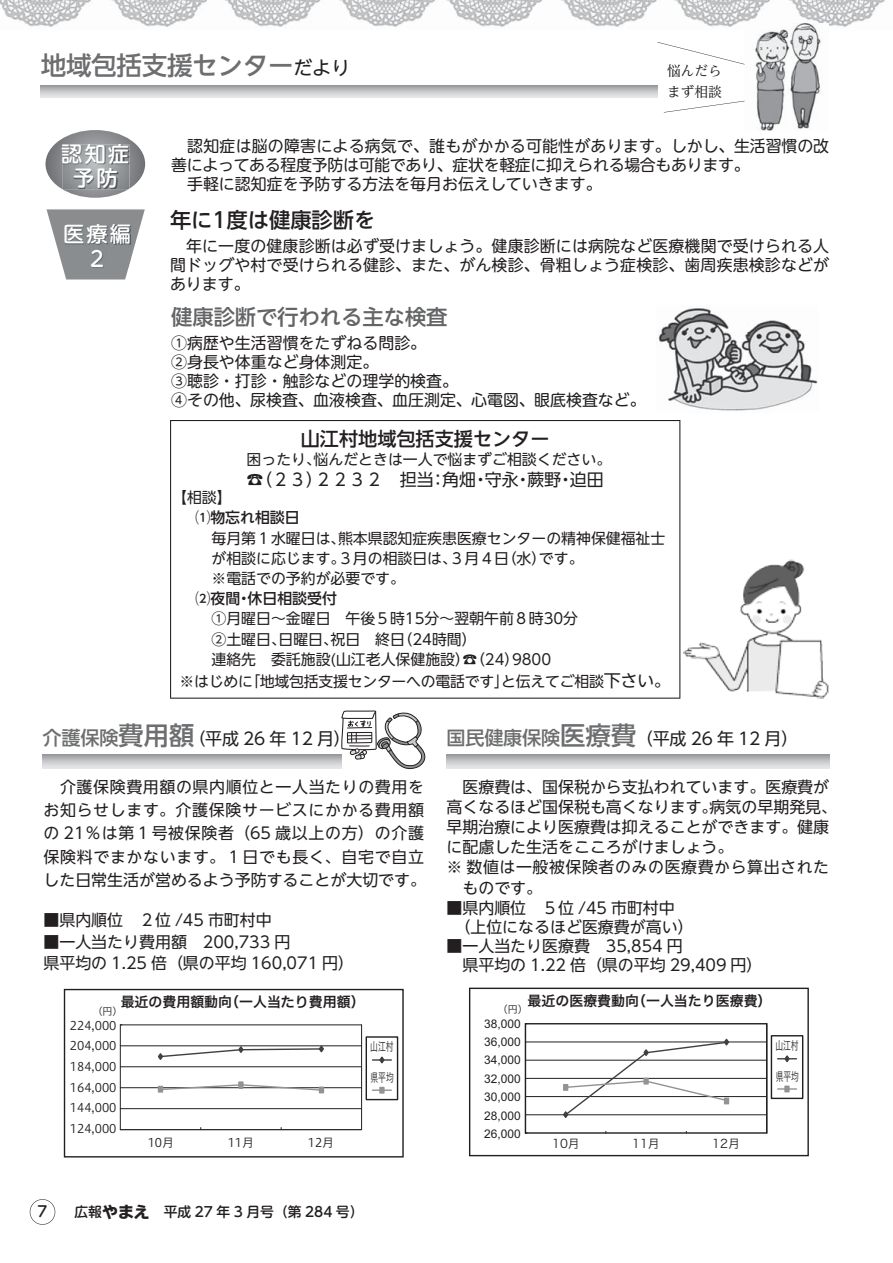
<style>
.page{position:relative;width:893px;height:1263px;background:#fff}
.page>*{position:absolute;margin:0;border:0;box-sizing:border-box;transform-origin:0 0}
.t1{font:25.5px "UD Shin Go NT Pro Medium 90 pv RKSJ V";letter-spacing:-.01em;color:#6d6e70}
.t2{font:21.3px "UD Shin Go NT Pro Medium 90 pv RKSJ V";color:#636466}
.t3{font:21.3px "UD Shin Go NT Pro Medium 90 pv RKSJ V";color:#231f20}
.t4{font:21.3px/24.5px "UD Shin M Go Pro Medium 90 pv RKSJ H";letter-spacing:.1em;color:#fff;text-align:center}
.t5{font:19.2px "UD Shin Go NT Pro Medium 90 pv RKSJ V";color:#231f20}
.t6{font:16.95px "UD Shin Go NT Pro Regular 90 pv RKSJ H";color:#231f20}
.t7{font:15.9px/19.2px "UD Shin M Go Pro Regular 90 pv RKSJ H";color:#231f20}
.t8{font:15.9px/19.2px "UD Shin Go NT Pro Regular 90 pv RKSJ H";color:#231f20}
.t9{font:15.9px/23.4px "UD Shin Go NT Pro Regular 90 pv RKSJ H";letter-spacing:.04em;color:#231f20}
.t10{font:15.9px "UD Shin Go NT Pro Regular 90 pv RKSJ H";letter-spacing:.035em;color:#231f20}
.t11{font:14.85px/20.2px "UD Shin Go NT Pro Regular 90 pv RKSJ H";color:#231f20}
.t12{font:14.85px "UD Shin Go NT Pro Medium 90 pv RKSJ V";color:#231f20}
.t13{font:14.85px "UD Shin M Go Pro Medium 90 pv RKSJ H";color:#231f20}
.t14{font:13.95px "Hira Kaku Pro N W6 90 pv RKSJ H";color:#231f20}
.t15{font:13.95px "Hiragino UD Sans F Std N W6 90 pv RKSJ H";color:#231f20}
.t16{font:13.8px "UD Shin M Go Pro Medium 90 pv RKSJ H";color:#231f20}
.t17{font:13.8px/20.2px "UD Reimin Pro Regular 90 pv RKSJ V";letter-spacing:-.01em;color:#231f20}
.t18{font:12px/20.7px "Hiragino UD Sans F Std N W3 90 pv RKSJ H";color:#231f20;text-align:justify}
.t19{font:12px/18.3px "Arial";color:#231f20}
.t20{font:12px "Hira Kaku Pro N W3 90 pv RKSJ H";color:#231f20}
.t21{font:12px "Hira Kaku Pro N W3 90 pv RKSJ H";color:#231f20;scale:.65 1}
.t22{font:12px "Hiragino UD Sans F Std N W3 90 pv RKSJ H";color:#231f20;scale:.65 1}
.t23{font:9.9px "Hira Kaku Pro N W3 90 pv RKSJ H";color:#231f20}
.t24{font:9.9px "Hiragino UD Sans F Std N W3 90 pv RKSJ H";color:#231f20}
.s1{font-family:"UD Shin Go NT Pro Regular 90 pv RKSJ H";font-size:19.2px;color:#231f20}
.s2{font-size:16.95px}
.s3{font-family:"UD Shin Go NT Pro Medium 90 pv RKSJ V";font-size:19.2px;color:#6d6e70}
.s4{font-family:"UD Shin Go NT Pro Medium 90 pv RKSJ V";font-size:25.5px;color:#6d6e70}
.s5{font-family:"TBUD Go Std Heavy 90 pv RKSJ H";font-size:15.9px}
</style>
<div class="page">
<svg style="left:30px;top:1199px;width:25px;height:26px"></svg>
<svg style="left:446px;top:754px;width:383px;height:15px;background:#c3c5c7"></svg>
<div style="left:771px;top:1035px;width:32px;height:64px;border:1px solid #231f20"></div>
<div style="left:469px;top:988px;width:340px;height:168px;border:1px solid #231f20"></div>
<div style="left:525px;top:1023px;width:242px;height:111px;border:1px solid #231f20"></div>
<hr style="left:525px;top:1041px;width:242px;height:1px;background:#231f20">
<hr style="left:525px;top:1060px;width:242px;height:1px;background:#231f20">
<hr style="left:525px;top:1078px;width:242px;height:1px;background:#231f20">
<hr style="left:525px;top:1096px;width:242px;height:1px;background:#231f20">
<hr style="left:525px;top:1114px;width:242px;height:1px;background:#231f20">
<svg style="left:778px;top:1087px;width:18px;height:3px"></svg>
<div style="left:784px;top:1085px;width:6px;height:7px;border:1px solid #919396"></div>
<svg style="left:778px;top:1055px;width:18px;height:8px"></svg>
<svg style="left:562px;top:1038px;width:168px;height:80px"></svg>
<img style="left:0;top:0;width:885px;height:27px">
<svg style="left:41px;top:85px;width:616px;height:13px;background:#c3c4c6"></svg>
<img style="left:745px;top:23px;width:83px;height:107px">
<svg style="left:657px;top:42px;width:87px;height:22px"></svg>
<svg style="left:664px;top:101px;width:81px;height:12px"></svg>
<svg style="left:170px;top:420px;width:510px;height:279px"></svg>
<img style="left:683px;top:559px;width:146px;height:139px">
<svg style="left:46px;top:130px;width:99px;height:68px"></svg>
<img style="left:62px;top:144px;width:67px;height:45px">
<svg style="left:47px;top:209px;width:98px;height:70px"></svg>
<img style="left:65px;top:225px;width:66px;height:42px">
<svg style="left:43px;top:754px;width:297px;height:15px;background:#c3c5c7"></svg>
<svg style="left:340px;top:710px;width:85px;height:60px"></svg>
<div style="left:366px;top:1036px;width:32px;height:64px;border:1px solid #231f20"></div>
<svg style="left:373px;top:1056px;width:18px;height:8px"></svg>
<svg style="left:373px;top:1089px;width:18px;height:3px"></svg>
<div style="left:379px;top:1087px;width:6px;height:7px;border:1px solid #919396"></div>
<div style="left:64px;top:989px;width:340px;height:168px;border:1px solid #231f20"></div>
<hr style="left:120px;top:1024px;width:242px;height:1px;background:#231f20">
<hr style="left:120px;top:1045px;width:242px;height:1px;background:#231f20">
<hr style="left:120px;top:1066px;width:242px;height:1px;background:#231f20">
<hr style="left:120px;top:1087px;width:242px;height:1px;background:#231f20">
<hr style="left:120px;top:1108px;width:242px;height:1px;background:#231f20">
<hr style="left:361px;top:1025px;width:1px;height:105px;background:#231f20">
<hr style="left:120px;top:1025px;width:1px;height:105px;background:#231f20">
<hr style="left:120px;top:1129px;width:242px;height:1px;background:#231f20">
<div style="left:238px;top:1081px;width:6px;height:7px;border:1px solid #919396"></div>
<svg style="left:157px;top:1045px;width:168px;height:15px"></svg>
<svg style="left:158px;top:1082px;width:166px;height:11px"></svg>
<img style="left:658px;top:308px;width:160px;height:103px">
<h1 class="t1" style="left:41px;top:55px;width:311px">地域包括支援センター<span class="s1">だより</span></h1>
<p class="t17" style="left:667px;top:63px;width:56px">悩んだらまず相談</p>
<h2 class="t4" style="left:61px;top:145px;width:70px">認知症予防</h2>
<h2 class="t4" style="left:63px;top:225px;width:70px">医療編<br>２</h2>
<p class="t7" style="left:171px;top:138px;width:659px">　認知症は脳の障害による病気で、誰もがかかる可能性があります。しかし、生活習慣の改善によってある程度予防は可能であり、症状を軽症に抑えられる場合もあります。<br>　手軽に認知症を予防する方法を毎月お伝えしていきます。</p>
<h2 class="t3" style="left:170px;top:212px;width:207px">年に1度は健康診断を</h2>
<p class="t7" style="left:170px;top:239px;width:661px;text-align:justify">　年に一度の健康診断は必ず受けましょう。健康診断には病院など医療機関で受けられる人間ドッグや村で受けられる健診、また、がん検診、骨粗しょう症検診、歯周疾患検診などがあります。</p>
<h2 class="t2" style="left:171px;top:309px;width:278px">健康診断で行われる主な検査</h2>
<p class="t7" style="left:171px;top:335px;width:476px">①病歴や生活習慣をたずねる問診。<br>②身長や体重など身体測定。<br>③聴診・打診・触診などの理学的検査。<br>④その他、尿検査、血液検査、血圧測定、心電図、眼底検査など。</p>
<p class="t5" style="left:301px;top:432px;width:250px">山江村地域包括支援センター</p>
<p class="t11" style="left:247px;top:451px;width:366px">困ったり、悩んだときは一人で悩まずご相談ください。</p>
<p class="t6" style="left:247px;top:473px;width:359px">☎（２３）２２３２　担当：角畑・守永・蕨野・迫田</p>
<p class="t11" style="left:172px;top:490px;width:61px">【相談】</p>
<p class="t12" style="left:196px;top:512px;width:106px">⑴物忘れ相談日</p>
<p class="t11" style="left:211px;top:530px;width:455px">毎月第１水曜日は、熊本県認知症疾患医療センターの精神保健福祉士が相談に応じます。３月の相談日は、３月４日（水）です。<br>※電話での予約が必要です。</p>
<p class="t12" style="left:196px;top:593px;width:143px">⑵夜間・休日相談受付</p>
<p class="t11" style="left:211px;top:611px;width:368px">①月曜日～金曜日　午後５時15分～翌朝午前８時30分<br>②土曜日、日曜日、祝日　終日（24時間）<br>連絡先　委託施設(山江老人保健施設）☎（24）9800</p>
<p class="t11" style="left:180px;top:673px;width:493px">※はじめに「地域包括支援センターへの電話です」と伝えてご相談<span class="s2">下さい。</span></p>
<p class="t6" style="left:43px;top:733px;width:310px"><span class="s3">介護保険</span><span class="s4">費用額</span>（平成 26 年 12 月）</p>
<p class="t6" style="left:446px;top:733px;width:353px"><span class="s3">国民健康保険</span><span class="s4">医療費</span>（平成 26 年 12 月）</p>
<p class="t9" style="left:43px;top:777px;width:384px">　介護保険費用額の県内順位と一人当たりの費用をお知らせします。介護保険サービスにかかる費用額の 21％は第１号被保険者（65 歳以上の方）の介護保険料でまかないます。１日でも長く、自宅で自立した日常生活が営めるよう予防することが大切です。</p>
<p class="t8" style="left:43px;top:913px;width:230px">■県内順位　２位 /45 市町村中</p>
<p class="t8" style="left:43px;top:933px;width:312px;line-height:21.3px">■一人当たり費用額　200,733 円<br>県平均の 1.25 倍（県の平均 160,071 円）</p>
<p class="t8" style="left:446px;top:779px;width:384px">　医療費は、国保税から支払われています。医療費が</p>
<p class="t8" style="left:446px;top:799px;width:392px">高くなるほど国保税も高くなります。病気の早期発見、</p>
<p class="t8" style="left:446px;top:819px;width:384px">早期治療により医療費は抑えることができます。健康</p>
<p class="t8" style="left:446px;top:840px;width:288px">に配慮した生活をこころがけましょう。</p>
<p class="t10" style="left:446px;top:861px;width:384px">※ 数値は一般被保険者のみの医療費から算出された</p>
<p class="t8" style="left:462px;top:880px;width:81px">ものです。</p>
<p class="t8" style="left:454px;top:900px;width:241px;text-indent:-8px">■県内順位　５位 /45 市町村中（上位になるほど医療費が高い）</p>
<p class="t8" style="left:462px;top:938px;width:302px;text-indent:-16px">■一人当たり医療費　35,854 円<br>県平均の 1.22 倍（県の平均 29,409 円）</p>
<p class="t15" style="left:121px;top:997px;width:245px">最近の費用額動向（一人当たり費用額）</p>
<p class="t24" style="left:93px;top:1007px;width:31px">（円）</p>
<p class="t14" style="left:528px;top:996px;width:245px">最近の医療費動向（一人当たり医療費）</p>
<p class="t23" style="left:498px;top:1006px;width:31px">（円）</p>
<p class="t18" style="left:70px;top:1016px;width:48px">224,000<br>204,000<br>184,000<br>164,000<br>144,000</p>
<p class="t22" style="left:370px;top:1042px;width:37px">山江村</p>
<p class="t22" style="left:371px;top:1073px;width:37px">県平均</p>
<p class="t19" style="left:484px;top:1014px;width:38px">38,000</p>
<p class="t19" style="left:484px;top:1032px;width:38px">36,000<br>34,000</p>
<p class="t19" style="left:484px;top:1070px;width:38px">32,000</p>
<p class="t19" style="left:484px;top:1087px;width:38px">30,000</p>
<p class="t19" style="left:484px;top:1106px;width:38px">28,000</p>
<p class="t21" style="left:775px;top:1041px;width:37px">山江村</p>
<p class="t21" style="left:776px;top:1072px;width:37px">県平均</p>
<p class="t18" style="left:70px;top:1120px;width:48px">124,000</p>
<p class="t18" style="left:148px;top:1133px;width:28px">10月</p>
<p class="t18" style="left:228px;top:1133px;width:28px">11月</p>
<p class="t18" style="left:308px;top:1133px;width:28px">12月</p>
<p class="t19" style="left:484px;top:1124px;width:38px">26,000</p>
<p class="t20" style="left:552px;top:1139px;width:29px">10月</p>
<p class="t20" style="left:632px;top:1139px;width:29px">11月</p>
<p class="t20" style="left:712px;top:1139px;width:29px">12月</p>
<p class="t13" style="left:38px;top:1206px;width:11px">7</p>
<p class="t16" style="left:74px;top:1206px;width:291px">広報<span class="s5">やまえ</span>　平成 27 年 3 月号（第 284 号）</p>
</div>
